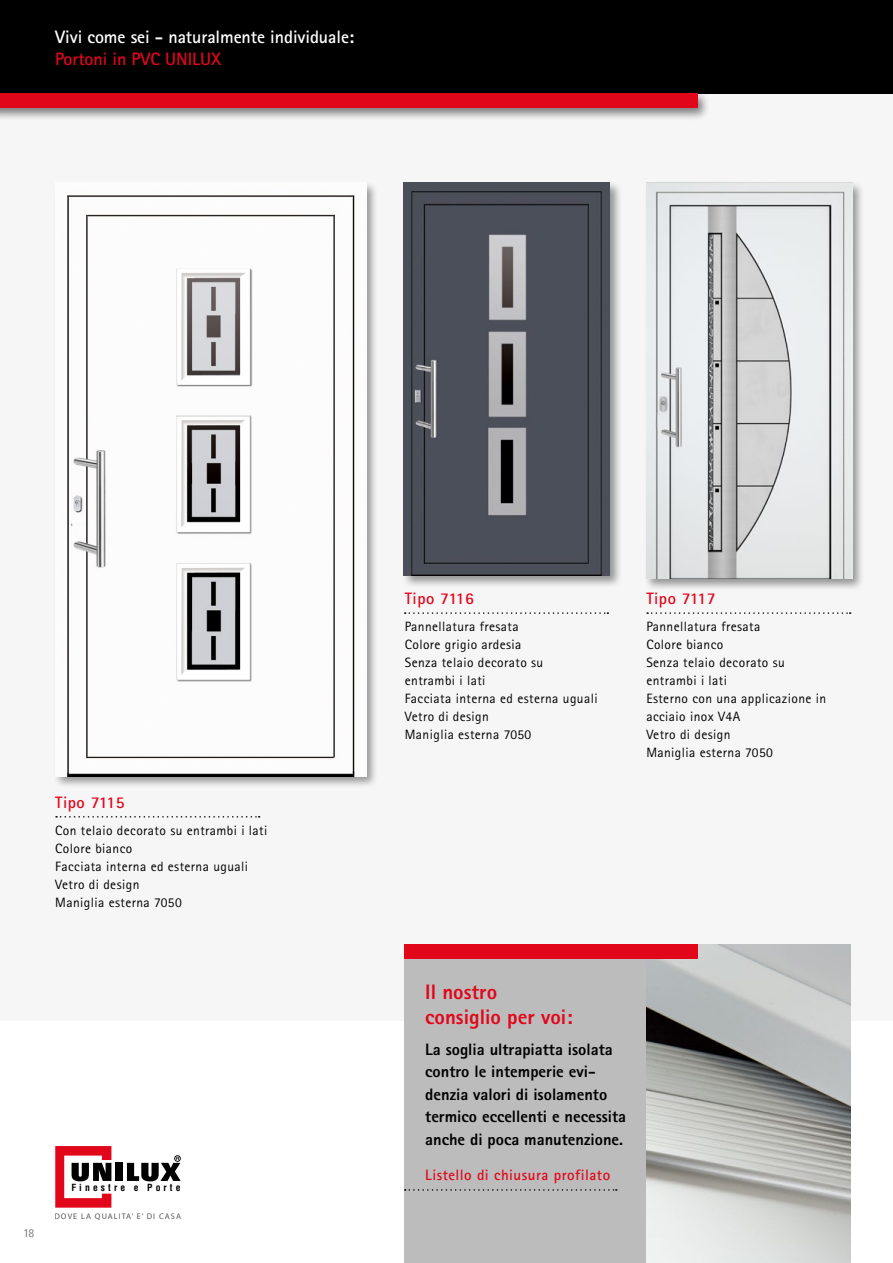
<style>
.page{position:relative;width:893px;height:1263px;background:#fff}
.page>*{position:absolute;margin:0;border:0;box-sizing:border-box;transform-origin:0 0}
.t1{font:800 21px/25.2px "AT Rotis Sans Serif";color:#e2061b}
.t2{font:700 18px "AT Rotis Sans Serif";letter-spacing:-.005em;color:#fff}
.t3{font:700 18px "AT Rotis Sans Serif";letter-spacing:-.005em;color:#e2061b}
.t4{font:800 16.5px/22.5px "AT Rotis Sans Serif";color:#000}
.t5{font:700 16.5px "AT Rotis Sans Serif";letter-spacing:.03em;color:#e2061b}
.t6{font:700 15px "AT Rotis Sans Serif";letter-spacing:.03em;color:#e2061b}
.t7{font:13.5px/18px "AT Rotis Sans Serif";letter-spacing:.03em;color:#000}
.t8{font:300 12px "AT Rotis Sans Serif";color:#575756}
.t9{font:700 condensed 9.6px "Helvetica";letter-spacing:.325em;color:#000}
.t10{font:700 8.1px "Rotis Sans Serif";letter-spacing:.13em;color:#575756}
</style>
<div class="page">
<div style="left:0;top:0;width:893px;height:1020px;background:#f6f6f6"></div>
<svg style="left:647px;top:612px;width:204px;height:2px"></svg>
<svg style="left:405px;top:612px;width:203px;height:2px"></svg>
<svg style="left:56px;top:816px;width:204px;height:1px"></svg>
<div style="left:404px;top:944px;width:446px;height:319px;background:#bcbcbc"></div>
<img style="left:646px;top:944px;width:204px;height:319px">
<div style="left:404px;top:944px;width:293px;height:15px;background:#e2061b"></div>
<div style="left:402px;top:181px;width:221px;height:407px;background:#000;opacity:.4"></div>
<img style="left:404px;top:183px;width:206px;height:393px">
<div style="left:53px;top:181px;width:326px;height:608px;background:#000;opacity:.4"></div>
<img style="left:55px;top:183px;width:311px;height:593px">
<div style="left:644px;top:181px;width:221px;height:410px;background:#000;opacity:.4"></div>
<img style="left:646px;top:183px;width:206px;height:395px">
<div style="left:0;top:0;width:893px;height:94px;background:#000"></div>
<div style="left:0;top:90px;width:710px;height:31px;background:#000;opacity:.5"></div>
<div style="left:0;top:94px;width:697px;height:14px;background:#e2061b"></div>
<svg style="left:55px;top:1146px;width:56px;height:62px"></svg>
<div style="left:116px;top:1163px;width:7px;height:18px;background:#000"></div>
<svg style="left:127px;top:1155px;width:54px;height:26px"></svg>
<svg style="left:405px;top:1189px;width:212px;height:2px"></svg>
<h2 class="t2" style="left:55px;top:26px;width:300px">Vivi come sei - naturalmente individuale:</h2>
<h2 class="t3" style="left:55px;top:47px;width:167px">Portoni in PVC UNILUX</h2>
<p class="t5" style="left:55px;top:792px;width:71px">Tipo 7115</p>
<p class="t7" style="left:55px;top:821px;width:214px">Con telaio decorato su entrambi i lati<br>Colore bianco<br>Facciata interna ed esterna uguali<br>Vetro di design<br>Maniglia esterna 7050</p>
<p class="t8" style="left:23px;top:1226px;width:13px">18</p>
<p class="t9" style="left:71px;top:1181px;width:111px">Finestre e Porte</p>
<p class="t10" style="left:54px;top:1211px;width:128px">DOVE LA QUALITA’ E’ DI CASA</p>
<p class="t5" style="left:405px;top:588px;width:71px">Tipo 7116</p>
<p class="t7" style="left:405px;top:617px;width:194px">Pannellatura fresata<br>Colore grigio ardesia<br>Senza telaio decorato su<br>entrambi i lati<br>Facciata interna ed esterna uguali<br>Vetro di design<br>Maniglia esterna 7050</p>
<p class="t5" style="left:646px;top:588px;width:71px">Tipo 7117</p>
<p class="t7" style="left:646px;top:617px;width:181px">Pannellatura fresata<br>Colore bianco<br>Senza telaio decorato su entrambi i lati<br>Esterno con una applicazione in acciaio inox V4A<br>Vetro di design<br>Maniglia esterna 7050</p>
<h1 class="t1" style="left:425px;top:979px;width:149px">Il nostro consiglio per voi:</h1>
<p class="t4" style="left:425px;top:1038px;width:202px">La soglia ultrapiatta isolata contro le intemperie evi&shy;denzia valori di isolamento termico eccellenti e necessita anche di poca manutenzione.</p>
<p class="t6" style="left:425px;top:1165px;width:186px">Listello di chiusura profilato</p>
</div>
